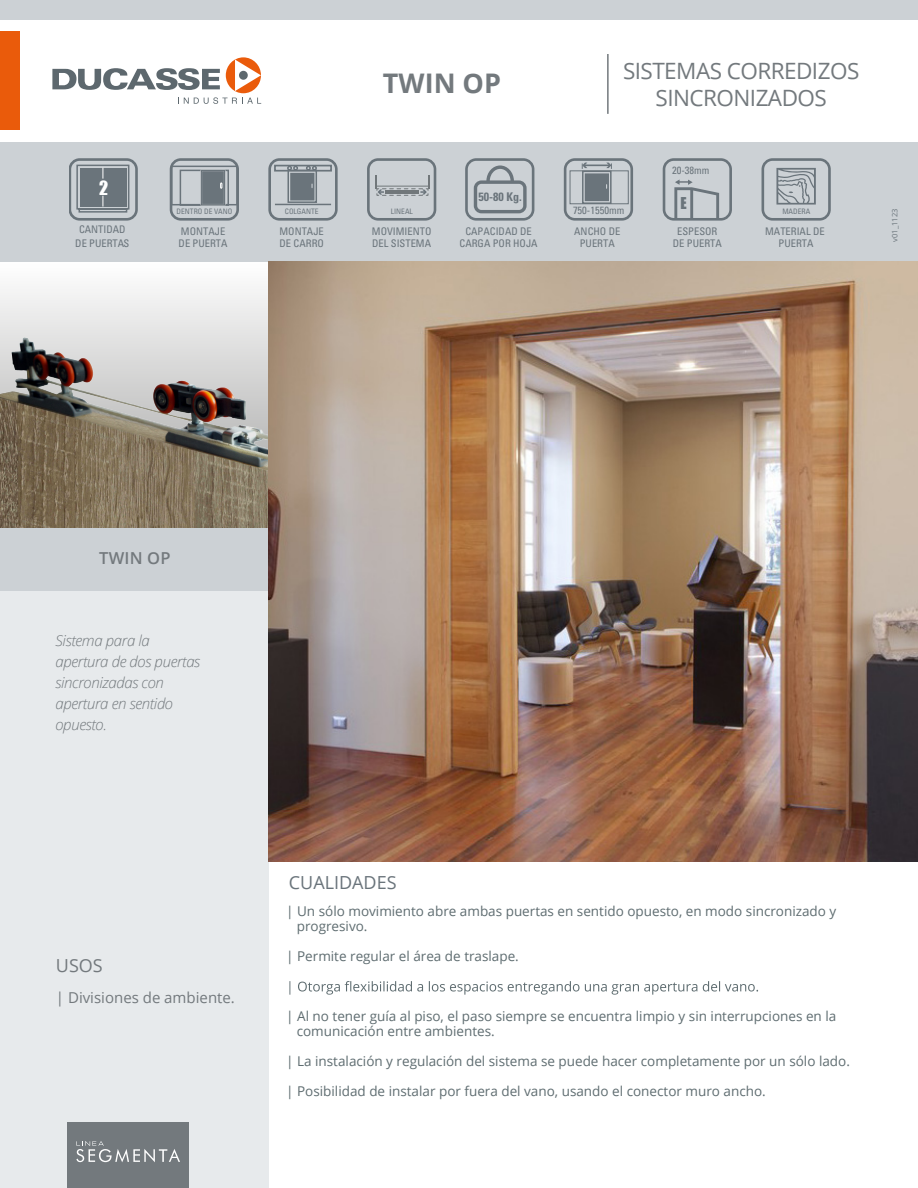
<style>
.page{position:relative;width:918px;height:1188px;background:#fff}
.page>*{position:absolute;margin:0;border:0;box-sizing:border-box;transform-origin:0 0}
.t1{font:700 27px "Open Sans";color:#73797d}
.t2{font:22.5px/27px "Open Sans";letter-spacing:-.025em;color:#73797d;text-align:center}
.t3{font:18px "Open Sans";color:#6a747b}
.t4{font:18px "Open Sans";color:#73797d}
.t5{font:18px "Impact";color:#fff}
.t6{font:600 16.5px "Open Sans";letter-spacing:.01em;color:#73797d}
.t7{font:italic 300 15px/21px "Open Sans";letter-spacing:-.025em;color:#73797d}
.t8{font:15px "Open Sans";color:#73797d}
.t9{font:15px "Impact";color:#6a747b}
.t10{font:13.5px/15px "Open Sans";color:#5e6c70}
.t11{font:700 condensed 12px "Univers";color:#6a747b}
.t12{font:condensed 10.5px/12.6px "Univers";color:#6a747b;text-align:center}
.t13{font:condensed 7.5px "Univers";color:#6a747b}
.t14{font:7.5px "Open Sans";color:#6a747b}
</style>
<div class="page">
<div style="left:0;top:144px;width:268px;height:1044px;background:#e7eaec"></div>
<div style="left:0;top:0;width:918px;height:262px;background:#ccd1d5"></div>
<div style="left:68px;top:1123px;width:121px;height:65px;background:#73797d"></div>
<div style="left:0;top:20px;width:918px;height:121px;background:#fff"></div>
<div style="left:0;top:31px;width:20px;height:99px;background:#ea5b0b"></div>
<hr style="left:607px;top:54px;width:2px;height:60px;background:#73797d">
<svg style="left:52px;top:57px;width:209px;height:47px"></svg>
<div style="left:0;top:527px;width:268px;height:64px;background:#ccd1d5"></div>
<svg style="left:76px;top:1141px;width:104px;height:21px"></svg>
<img style="left:0;top:262px;width:268px;height:265px">
<svg style="left:289px;top:981px;width:469px;height:14px"></svg>
<img style="left:268px;top:262px;width:650px;height:599px">
<div style="left:69px;top:158px;width:69px;height:63px;border:3px solid #6a747b;border-radius:10px"></div>
<svg style="left:76px;top:164px;width:54px;height:49px;background:#7a848a"></svg>
<div style="left:170px;top:158px;width:69px;height:63px;border:3px solid #6a747b;border-radius:10px"></div>
<svg style="left:170px;top:165px;width:69px;height:41px"></svg>
<div style="left:268px;top:158px;width:70px;height:63px;border:3px solid #6a747b;border-radius:10px"></div>
<div style="left:274px;top:165px;width:58px;height:7px;border:2px solid #6a747b"></div>
<div style="left:288px;top:170px;width:29px;height:33px;border:2px solid #6a747b"></div>
<svg style="left:287px;top:166px;width:30px;height:34px"></svg>
<hr style="left:275px;top:204px;width:56px;height:1px;background:#6a747b">
<div style="left:367px;top:158px;width:69px;height:63px;border:3px solid #6a747b;border-radius:10px"></div>
<svg style="left:375px;top:176px;width:55px;height:20px"></svg>
<div style="left:465px;top:158px;width:69px;height:63px;border:3px solid #6a747b;border-radius:10px"></div>
<svg style="left:474px;top:165px;width:53px;height:48px"></svg>
<div style="left:564px;top:158px;width:69px;height:63px;border:3px solid #6a747b;border-radius:10px"></div>
<svg style="left:582px;top:163px;width:30px;height:38px"></svg>
<div style="left:570px;top:170px;width:59px;height:34px;border:1px solid #6a747b"></div>
<div style="left:663px;top:158px;width:69px;height:63px;border:3px solid #6a747b;border-radius:10px"></div>
<svg style="left:674px;top:179px;width:45px;height:40px"></svg>
<svg style="left:776px;top:168px;width:40px;height:37px"></svg>
<div style="left:762px;top:158px;width:69px;height:63px;border:3px solid #6a747b;border-radius:10px"></div>
<h3 class="t5" style="left:99px;top:174px;width:11px">2</h3>
<p class="t12" style="left:75px;top:223px;width:56px;line-height:13.5px">CANTIDAD<br>DE PUERTAS</p>
<p class="t12" style="left:179px;top:225px;width:51px;text-align:left">MONTAJE<br>DE PUERTA</p>
<p class="t13" style="left:177px;top:207px;width:57px">DENTRO DE VANO</p>
<h1 class="t1" style="left:383px;top:64px;width:120px">TWIN OP</h1>
<h2 class="t2" style="left:623px;top:56px;width:238px">SISTEMAS CORREDIZOS<br>SINCRONIZADOS</h2>
<p class="t12" style="left:672px;top:164px;width:39px">20-38mm</p>
<p class="t11" style="left:479px;top:189px;width:45px">50-80 Kg.</p>
<p class="t13" style="left:285px;top:207px;width:35px">COLGANTE</p>
<p class="t13" style="left:391px;top:207px;width:24px">LINEAL</p>
<p class="t12" style="left:372px;top:225px;width:61px;text-align:left">MOVIMIENTO<br>DEL SISTEMA</p>
<p class="t12" style="left:460px;top:225px;width:80px">CAPACIDAD DE<br>CARGA POR HOJA</p>
<p class="t12" style="left:280px;top:225px;width:46px;text-align:left">MONTAJE<br>DE CARRO</p>
<p class="t12" style="left:573px;top:204px;width:53px">750-1550mm</p>
<p class="t12" style="left:574px;top:225px;width:48px">ANCHO DE<br>PUERTA</p>
<p class="t9" style="left:681px;top:192px;width:8px">E</p>
<p class="t12" style="left:673px;top:225px;width:51px">ESPESOR<br>DE PUERTA</p>
<p class="t13" style="left:782px;top:207px;width:29px">MADERA</p>
<p class="t12" style="left:765px;top:225px;width:61px">MATERIAL DE<br>PUERTA</p>
<p class="t14" style="left:890px;top:242px;width:34px;rotate:-90deg">v01_1123</p>
<p class="t6" style="left:99px;top:547px;width:73px">TWIN OP</p>
<p class="t7" style="left:55px;top:630px;width:146px">Sistema para la apertura de dos puertas sincronizadas con apertura en sentido opuesto.</p>
<h3 class="t4" style="left:56px;top:953px;width:48px">USOS</h3>
<p class="t8" style="left:56px;top:987px;width:181px">| Divisiones de ambiente.</p>
<h3 class="t3" style="left:289px;top:870px;width:109px">CUALIDADES</h3>
<p class="t10" style="left:297px;top:904px;width:541px;text-indent:-11px">| Un sólo movimiento abre ambas puertas en sentido opuesto, en modo sincronizado y progresivo.</p>
<p class="t10" style="left:286px;top:949px;width:234px">| Permite regular el área de traslape.</p>
<p class="t10" style="left:297px;top:1009px;width:541px;text-indent:-11px">| Al no tener guía al piso, el paso siempre se encuentra limpio y sin interrupciones en la comunicación entre ambientes.</p>
<p class="t10" style="left:286px;top:1054px;width:565px">| La instalación y regulación del sistema se puede hacer completamente por un sólo lado.</p>
<p class="t10" style="left:286px;top:1084px;width:481px">| Posibilidad de instalar por fuera del vano, usando el conector muro ancho.</p>
</div>
